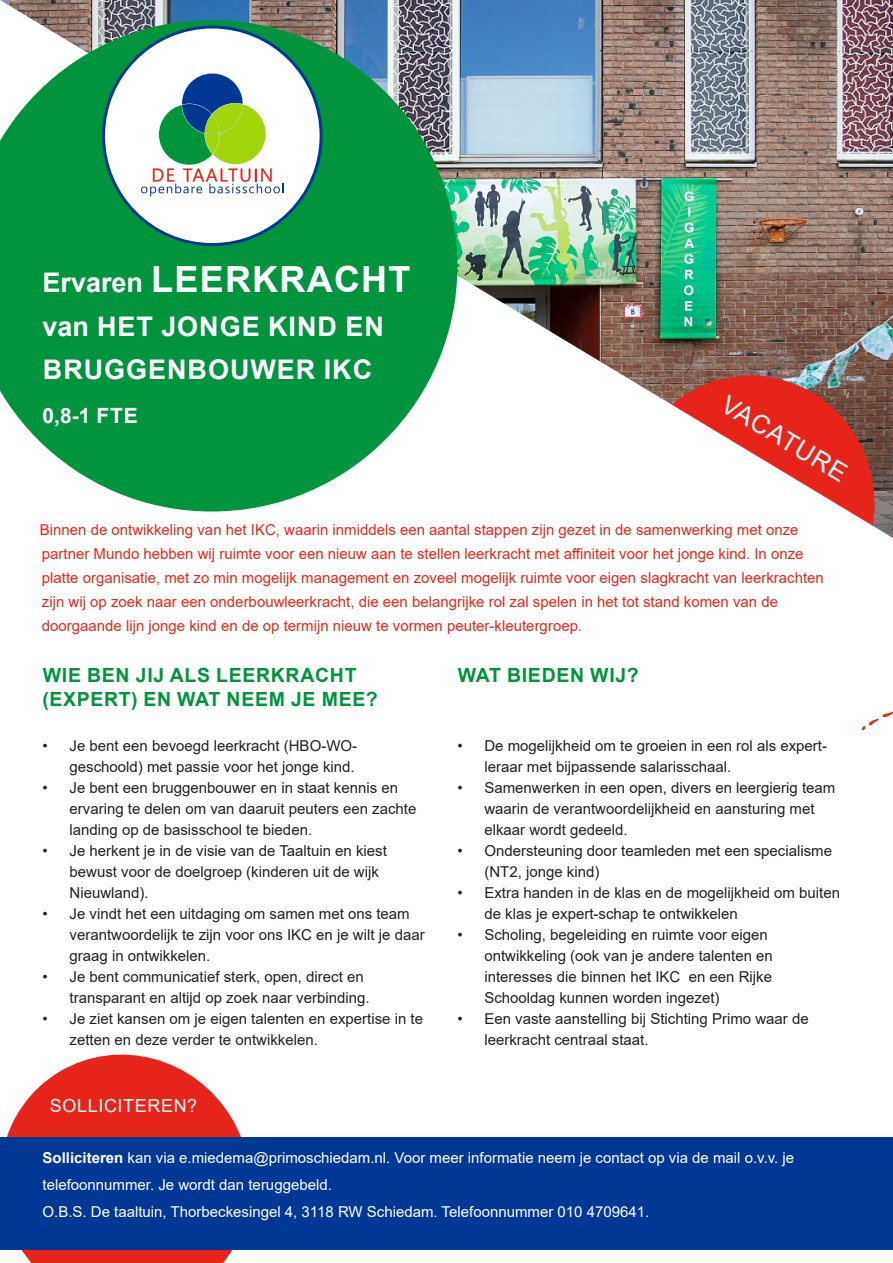
<style>
.page{position:relative;width:893px;height:1263px;background:#fff}
.page>*{position:absolute;margin:0;border:0;box-sizing:border-box;transform-origin:0 0}
.t1{font:700 36px "Arial";letter-spacing:.035em;color:#fff}
.t2{font:700 27px/43.5px "Arial";letter-spacing:.035em;color:#fff}
.t3{font:25.5px "Arial";color:#fff}
.t4{font:700 21px "Arial";color:#fff}
.t5{font:700 19.5px/24px "Arial";letter-spacing:.035em;color:#00943d}
.t6{font:18px "Arial";letter-spacing:.035em;color:#fff}
.t7{font:15px/21px "Arial";color:#231f20}
.t8{font:15px/24px "Arial";color:#e72419}
.t9{font:15px/27px "Arial";color:#fff}
.s1{font-size:27px}
.s2{font-weight:700}
</style>
<div class="page">
<img style="left:0;top:0;width:893px;height:731px">
<svg style="left:0;top:20px;width:457px;height:491px;fill:#00943d"></svg>
<div style="left:104px;top:27px;width:217px;height:218px;background:#fff;border-radius:50%"></div>
<svg style="left:27px;top:73px;width:367px;height:322px"></svg>
<svg style="left:862px;top:711px;width:31px;height:19px"></svg>
<svg style="left:7px;top:1054px;width:234px;height:209px;fill:#e72419"></svg>
<div style="left:0;top:1137px;width:893px;height:113px;background:#003894"></div>
<p class="t1" style="left:43px;top:254px;width:370px"><span class="s1">Ervaren</span> LEERKRACHT</p>
<p class="t2" style="left:43px;top:305px;width:343px">van HET JONGE KIND EN<br>BRUGGENBOUWER IKC</p>
<p class="t4" style="left:43px;top:400px;width:97px">0,8-1 FTE</p>
<p class="t3" style="left:733px;top:387px;width:143px;rotate:31deg">VACATURE</p>
<p class="t8" style="left:40px;top:518px;width:785px">Binnen de ontwikkeling van het IKC, waarin inmiddels een aantal stappen zijn gezet in de samenwerking met onze partner Mundo hebben wij ruimte voor een nieuw aan te stellen leerkracht met affiniteit voor het jonge kind. In onze platte organisatie, met zo min mogelijk management en zoveel mogelijk ruimte voor eigen slagkracht van leerkrachten zijn wij op zoek naar een onderbouwleerkracht, die een belangrijke rol zal spelen in het tot stand komen van de doorgaande lijn jonge kind en de op termijn nieuw te vormen peuter-kleutergroep.</p>
<p class="t5" style="left:43px;top:663px;width:337px">WIE BEN JIJ ALS LEERKRACHT (EXPERT) EN WAT NEEM JE MEE?</p>
<p class="t7" style="left:43px;top:735px;width:316px;text-align:right">• Je bent een bevoegd leerkracht (HBO-WO&shy;geschoold) met passie voor het jonge kind.</p>
<p class="t7" style="left:70px;top:777px;width:348px;text-indent:-27px">• Je bent een bruggenbouwer en in staat kennis en ervaring te delen om van daaruit peuters een zachte landing op de basisschool te bieden.</p>
<p class="t7" style="left:70px;top:840px;width:319px;text-indent:-27px">• Je herkent je in de visie van de Taaltuin en kiest bewust voor de doelgroep (kinderen uit de wijk<br>Nieuwland).</p>
<p class="t7" style="left:70px;top:903px;width:357px;text-indent:-27px">• Je vindt het een uitdaging om samen met ons team verantwoordelijk te zijn voor ons IKC en je wilt je daar graag in ontwikkelen.</p>
<p class="t7" style="left:70px;top:966px;width:302px;text-indent:-27px">• Je bent communicatief sterk, open, direct en transparant en altijd op zoek naar verbinding.</p>
<p class="t7" style="left:70px;top:1008px;width:355px;text-indent:-27px">• Je ziet kansen om je eigen talenten en expertise in te zetten en deze verder te ontwikkelen.</p>
<p class="t6" style="left:50px;top:1093px;width:149px">SOLLICITEREN?</p>
<p class="t5" style="left:458px;top:663px;width:182px">WAT BIEDEN WIJ?</p>
<p class="t7" style="left:484px;top:735px;width:344px;text-indent:-27px">• De mogelijkheid om te groeien in een rol als expert&shy;leraar met bijpassende salarisschaal.</p>
<p class="t7" style="left:484px;top:777px;width:352px;text-indent:-27px">• Samenwerken in een open, divers en leergierig team waarin de verantwoordelijkheid en aansturing met elkaar wordt gedeeld.</p>
<p class="t7" style="left:484px;top:840px;width:349px;text-indent:-27px">• Ondersteuning door teamleden met een specialisme (NT2, jonge kind)</p>
<p class="t7" style="left:484px;top:882px;width:357px;text-indent:-27px">• Extra handen in de klas en de mogelijkheid om buiten de klas je expert-schap te ontwikkelen</p>
<p class="t7" style="left:484px;top:924px;width:290px;text-indent:-27px">• Scholing, begeleiding en ruimte voor eigen ontwikkeling (ook van je andere talenten en interesses die binnen het IKC en een Rijke Schooldag kunnen worden ingezet)</p>
<p class="t7" style="left:484px;top:1008px;width:326px;text-indent:-27px">• Een vaste aanstelling bij Stichting Primo waar de leerkracht centraal staat.</p>
<p class="t9" style="left:43px;top:1144px;width:753px"><span class="s2">Solliciteren</span> kan via e.miedema@primoschiedam.nl. Voor meer informatie neem je contact op via de mail o.v.v. je telefoonnummer. Je wordt dan teruggebeld.<br>O.B.S. De taaltuin, Thorbeckesingel 4, 3118 RW Schiedam. Telefoonnummer 010 4709641.</p>
</div>
